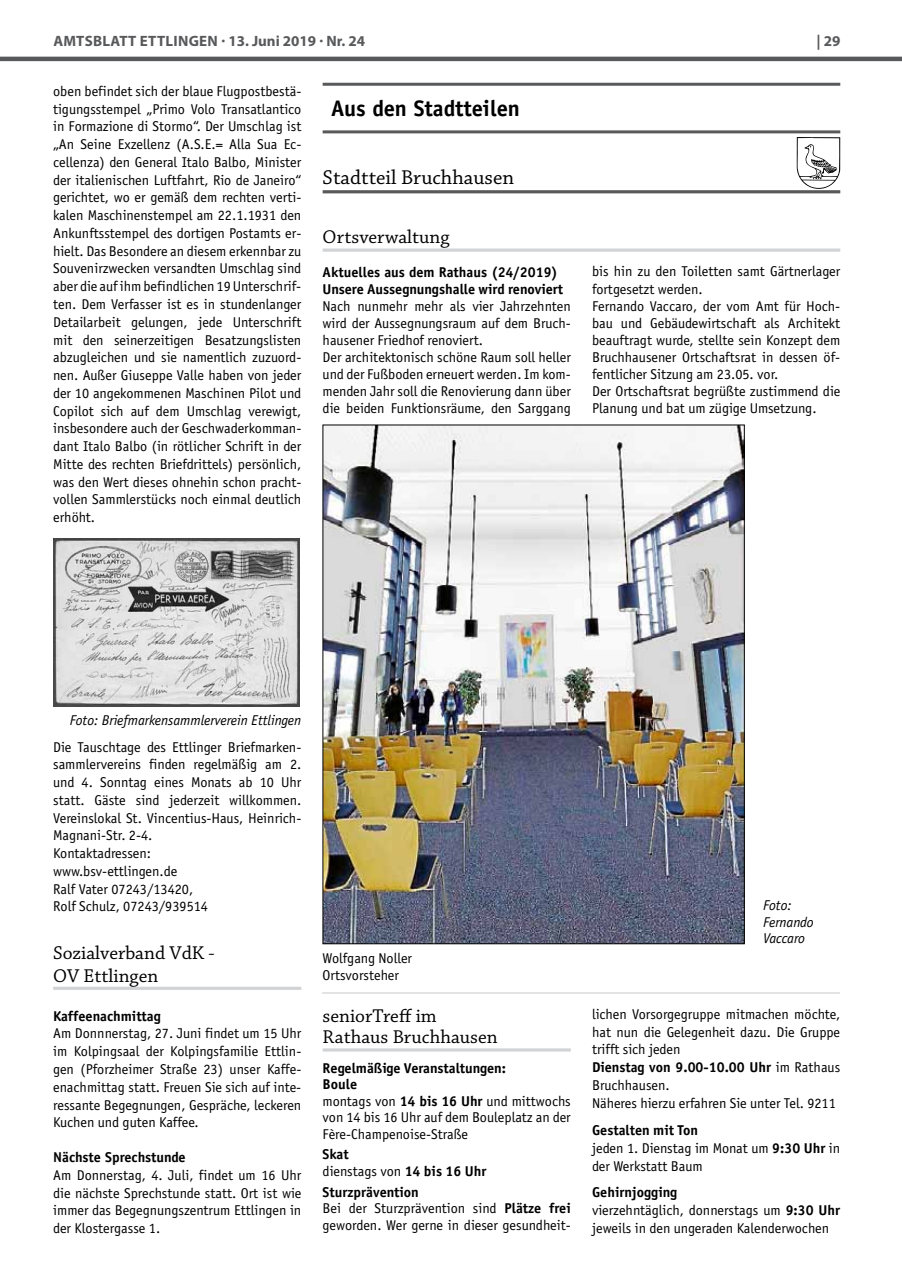
<style>
.page{position:relative;width:902px;height:1280px;background:#fff}
.page>*{position:absolute;margin:0;border:0;box-sizing:border-box;transform-origin:0 0}
.t1{font:700 22.5px "Officina Sans";color:#000}
.t2{font:21px "Chaparral Pro";color:#000}
.t3{font:19.5px/22.2px "Chaparral Pro";color:#000}
.t4{font:700 15px "Myriad Pro";letter-spacing:.02em;color:#58595b}
.t5{font:14.25px/17.7px "Officina Sans";color:#000}
.t6{font:700 14.25px/17.1px "Officina Sans";color:#000}
.t7{font:italic 14.25px/16.5px "Officina Sans";color:#000}
.s1{font-weight:700}
.s2{font-weight:400}
</style>
<div class="page">
<hr style="left:0;top:57px;width:901px;height:4px;background:#58595b">
<hr style="left:53px;top:987px;width:248px;height:3px;background:#d1d3d4">
<img style="left:53px;top:539px;width:247px;height:167px">
<hr style="left:322px;top:83px;width:518px;height:3px;background:#58595b">
<hr style="left:322px;top:130px;width:518px;height:3px;background:#58595b">
<svg style="left:322px;top:248px;width:518px;height:4px;background:#dadbdc"></svg>
<svg style="left:796px;top:137px;width:44px;height:52px"></svg>
<hr style="left:322px;top:190px;width:518px;height:3px;background:#58595b">
<img style="left:324px;top:427px;width:418px;height:515px">
<hr style="left:322px;top:1048px;width:248px;height:3px;background:#d1d3d4">
<hr style="left:322px;top:992px;width:518px;height:1px;background:#e2e3e4">
<p class="t4" style="left:53px;top:31px;width:313px">AMTSBLATT ETTLINGEN · 13. JUNI 2019 · NR. 24</p>
<p class="t4" style="left:816px;top:31px;width:25px">| 29</p>
<p class="t5" style="left:53px;top:82px;width:250px;text-align:justify">oben befindet sich der blaue Flugpostbestä&shy;tigungsstempel „Primo Volo Transatlantico in Formazione di Stormo“. Der Umschlag ist „An Seine Exzellenz (A.S.E.= Alla Sua Ec&shy;cellenza) den General Italo Balbo, Minister der italienischen Luftfahrt, Rio de Janeiro“ gerichtet, wo er gemäß dem rechten verti&shy;kalen Maschinenstempel am 22.1.1931 den Ankunftsstempel des dortigen Postamts er&shy;hielt. Das Besondere an diesem erkennbar zu Souvenirzwecken versandten Umschlag sind aber die auf ihm befindlichen 19 Unterschrif&shy;ten. Dem Verfasser ist es in stundenlanger Detailarbeit gelungen, jede Unterschrift mit den seinerzeitigen Besatzungslisten abzugleichen und sie namentlich zuzuord&shy;nen. Außer Giuseppe Valle haben von jeder der 10 angekommenen Maschinen Pilot und Copilot sich auf dem Umschlag verewigt, insbesondere auch der Geschwaderkomman&shy;dant Italo Balbo (in rötlicher Schrift in der Mitte des rechten Briefdrittels) persönlich, was den Wert dieses ohnehin schon pracht&shy;vollen Sammlerstücks noch einmal deutlich erhöht.</p>
<h1 class="t1" style="left:331px;top:94px;width:190px">Aus den Stadtteilen</h1>
<h2 class="t2" style="left:322px;top:165px;width:193px">Stadtteil Bruchhausen</h2>
<h3 class="t3" style="left:322px;top:227px;width:128px">Ortsverwaltung</h3>
<p class="t5" style="left:592px;top:263px;width:250px;line-height:17.1px">bis hin zu den Toiletten samt Gärtnerlager fortgesetzt werden.<br>Fernando Vaccaro, der vom Amt für Hoch&shy;bau und Gebäudewirtschaft als Architekt beauftragt wurde, stellte sein Konzept dem Bruchhausener Ortschaftsrat in dessen öf&shy;fentlicher Sitzung am 23.05. vor.<br>Der Ortschaftsrat begrüßte zustimmend die Planung und bat um zügige Umsetzung.</p>
<p class="t6" style="left:322px;top:263px;width:242px">Aktuelles aus dem Rathaus (24/2019)<br>Unsere Aussegnungshalle wird renoviert</p>
<p class="t5" style="left:322px;top:298px;width:250px;line-height:17.1px">Nach nunmehr mehr als vier Jahrzehnten wird der Aussegnungsraum auf dem Bruch&shy;hausener Friedhof renoviert.<br>Der architektonisch schöne Raum soll heller und der Fußboden erneuert werden. Im kom&shy;menden Jahr soll die Renovierung dann über die beiden Funktionsräume, den Sarggang</p>
<p class="t7" style="left:70px;top:712px;width:233px">Foto: Briefmarkensammlerverein Ettlingen</p>
<p class="t5" style="left:53px;top:738px;width:250px">Die Tauschtage des Ettlinger Briefmarken&shy;sammlervereins finden regelmäßig am 2. und 4. Sonntag eines Monats ab 10 Uhr statt. Gäste sind jederzeit willkommen.<br>Vereinslokal St. Vincentius-Haus, Heinrich-<br>Magnani-Str. 2-4.<br>Kontaktadressen:<br>www.bsv-ettlingen.de<br>Ralf Vater 07243/13420,<br>Rolf Schulz, 07243/939514</p>
<h3 class="t3" style="left:53px;top:943px;width:163px">Sozialverband VdK -<br>OV Ettlingen</h3>
<p class="t6" style="left:53px;top:1007px;width:109px">Kaffeenachmittag</p>
<p class="t5" style="left:53px;top:1025px;width:250px;text-align:justify">Am Donnnerstag, 27. Juni findet um 15 Uhr im Kolpingsaal der Kolpingsfamilie Ettlin&shy;gen (Pforzheimer Straße 23) unser Kaffe&shy;enachmittag statt. Freuen Sie sich auf inte&shy;ressante Begegnungen, Gespräche, leckeren Kuchen und guten Kaffee.</p>
<p class="t6" style="left:53px;top:1148px;width:134px">Nächste Sprechstunde</p>
<p class="t5" style="left:53px;top:1166px;width:250px;text-align:justify">Am Donnerstag, 4. Juli, findet um 16 Uhr die nächste Sprechstunde statt. Ort ist wie immer das Begegnungszentrum Ettlingen in der Klostergasse 1.</p>
<p class="t5" style="left:322px;top:950px;width:91px;line-height:16.5px">Wolfgang Noller<br>Ortsvorsteher</p>
<h3 class="t3" style="left:322px;top:1006px;width:176px;line-height:21px">seniorTreff im<br>Rathaus Bruchhausen</h3>
<p class="t5" style="left:322px;top:1059px;width:250px;line-height:16.5px"><span class="s1">Regelmäßige Veranstaltungen:<br>Boule<br></span>montags von <span class="s1">14 bis 16 Uhr</span> und mittwochs von 14 bis 16 Uhr auf dem Bouleplatz an der<br>Fère-Champenoise-Straße</p>
<p class="t6" style="left:322px;top:1146px;width:165px;line-height:16.5px">Skat<br><span class="s2">dienstags von</span> 14 bis 16 Uhr</p>
<p class="t5" style="left:322px;top:1183px;width:250px;line-height:16.5px"><span class="s1">Sturzprävention<br></span>Bei der Sturzprävention sind <span class="s1">Plätze frei </span>geworden. Wer gerne in dieser gesundheit-</p>
<p class="t7" style="left:763px;top:897px;width:52px">Foto:<br>Fernando<br>Vaccaro</p>
<p class="t5" style="left:592px;top:1005px;width:250px">lichen Vorsorgegruppe mitmachen möchte, hat nun die Gelegenheit dazu. Die Gruppe trifft sich jeden<br><span class="s1">Dienstag von 9.00-10.00 Uhr</span> im Rathaus<br>Bruchhausen.<br>Näheres hierzu erfahren Sie unter Tel. 9211</p>
<p class="t5" style="left:592px;top:1121px;width:250px"><span class="s1">Gestalten mit Ton<br></span>jeden 1. Dienstag im Monat um <span class="s1">9:30 Uhr</span> in der Werkstatt Baum</p>
<p class="t5" style="left:592px;top:1183px;width:250px"><span class="s1">Gehirnjogging<br></span>vierzehntäglich, donnerstags um <span class="s1">9:30 Uhr </span>jeweils in den ungeraden Kalenderwochen</p>
</div>
